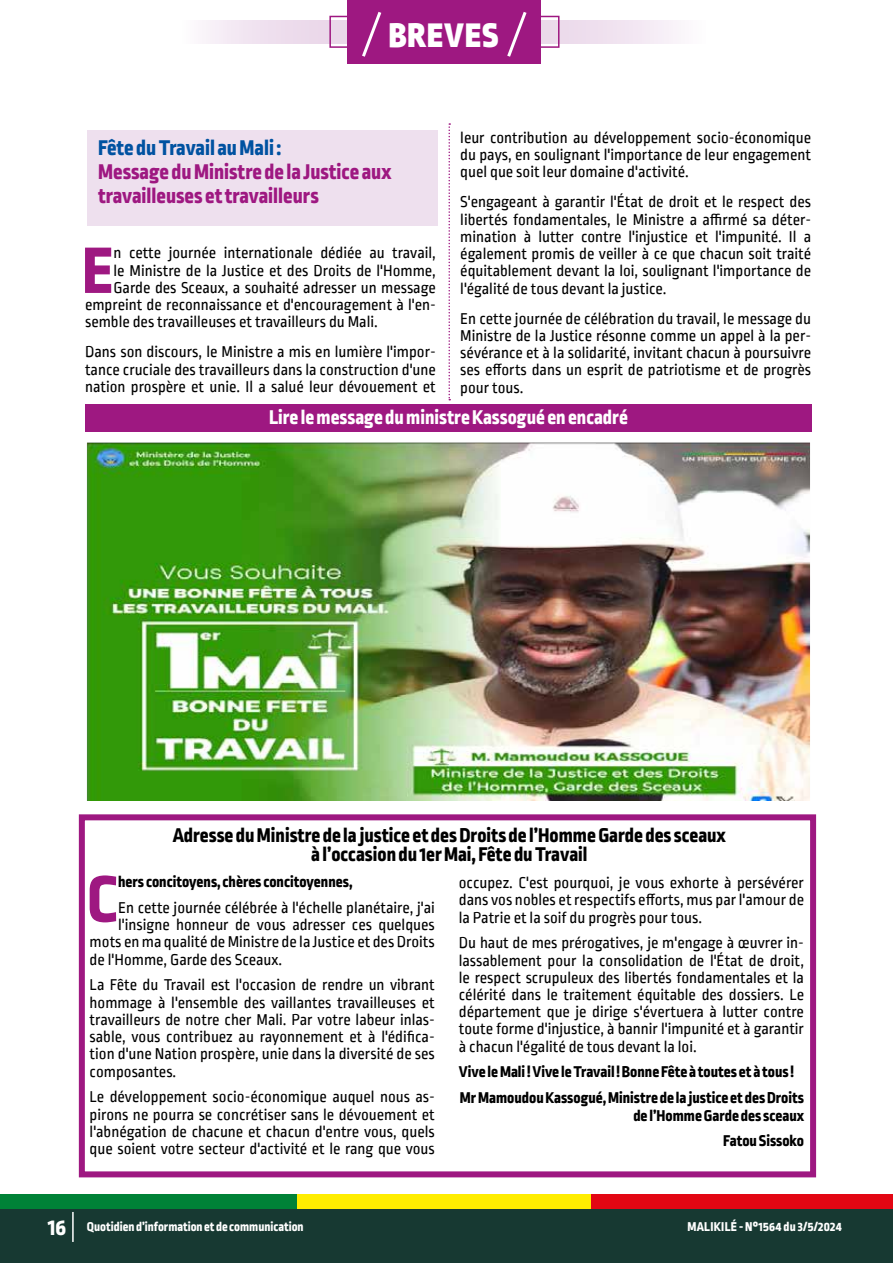
<style>
.page{position:relative;width:893px;height:1263px;background:#fff}
.page>*{position:absolute;margin:0;border:0;box-sizing:border-box;transform-origin:0 0}
.t1{font:800 69.15px "Ropa Sans Pro";color:#9e1881}
.t2{font:900 36px "Ropa Sans Pro";letter-spacing:.03em;color:#fff}
.t3{font:800 24px "Ropa Sans Pro";color:#fff}
.t4{font:800 22.5px/24px "Ropa Sans Pro";color:#9e1881}
.t5{font:800 22.5px "Ropa Sans Pro";color:#0052a1}
.t6{font:800 21px/19.5px "Ropa Sans Pro";color:#000;text-align:center}
.t7{font:800 21px "Ropa Sans Pro";color:#fff}
.t8{font:16.5px/17.2px "Ropa Sans PTT";color:#000;text-align:justify}
.t9{font:800 16.5px/25.8px "Ropa Sans Pro";color:#000}
.t10{font:800 13.5px "Ropa Sans Pro";color:#fff}
.t11{font:800 13.5px "Ropa Sans Pro";letter-spacing:.02em;color:#fff}
</style>
<div class="page">
<div style="left:0;top:1195px;width:297px;height:17px;background:#008237"></div>
<div style="left:297px;top:1195px;width:297px;height:17px;background:#ffed00"></div>
<div style="left:592px;top:1195px;width:301px;height:17px;background:#e30613"></div>
<div style="left:0;top:1209px;width:893px;height:54px;background:#173932"></div>
<hr style="left:72px;top:1212px;width:2px;height:30px;background:#fff">
<div style="left:79px;top:814px;width:737px;height:363px;border:6px solid #9e1881"></div>
<svg style="left:202px;top:21px;width:477px;height:23px;background:#efe1ef"></svg>
<div style="left:329px;top:16px;width:230px;height:32px;border:2px solid #9e1881"></div>
<div style="left:347px;top:0;width:194px;height:64px;background:#9e1881"></div>
<svg style="left:362px;top:11px;width:20px;height:46px"></svg>
<svg style="left:507px;top:12px;width:20px;height:45px"></svg>
<div style="left:88px;top:130px;width:350px;height:95px;background:#eee0ee"></div>
<div style="left:85px;top:404px;width:727px;height:28px;background:#9e1881"></div>
<img style="left:86px;top:443px;width:724px;height:357px">
<svg style="left:448px;top:123px;width:2px;height:277px"></svg>
<h2 class="t2" style="left:389px;top:13px;width:111px">BREVES</h2>
<h3 class="t5" style="left:98px;top:135px;width:185px">Fête du Travail au Mali :</h3>
<h3 class="t4" style="left:98px;top:161px;width:295px">Message du Ministre de la Justice aux travailleuses et travailleurs</h3>
<h1 class="t1" style="left:82px;top:230px;width:33px">E</h1>
<p class="t8" style="left:113px;top:245px;width:324px">n cette journée internationale dédiée au travail,</p>
<p class="t8" style="left:113px;top:263px;width:324px">le Ministre de la Justice et des Droits de l'Homme,</p>
<p class="t8" style="left:113px;top:280px;width:324px">Garde des Sceaux, a souhaité adresser un message</p>
<p class="t8" style="left:85px;top:297px;width:352px">empreint de reconnaissance et d'encouragement à l'en-</p>
<p class="t8" style="left:85px;top:314px;width:294px">semble des travailleuses et travailleurs du Mali.</p>
<p class="t8" style="left:85px;top:344px;width:352px">Dans son discours, le Ministre a mis en lumière l'impor&shy;tance cruciale des travailleurs dans la construction d'une nation prospère et unie. Il a salué leur dévouement et</p>
<p class="t8" style="left:460px;top:130px;width:352px">leur contribution au développement socio-économique du pays, en soulignant l'importance de leur engagement quel que soit leur domaine d'activité.</p>
<p class="t8" style="left:460px;top:194px;width:352px">S'engageant à garantir l'État de droit et le respect des libertés fondamentales, le Ministre a affirmé sa déter&shy;mination à lutter contre l'injustice et l'impunité. Il a également promis de veiller à ce que chacun soit traité équitablement devant la loi, soulignant l'importance de l'égalité de tous devant la justice.</p>
<p class="t8" style="left:460px;top:311px;width:352px">En cette journée de célébration du travail, le message du Ministre de la Justice résonne comme un appel à la per&shy;sévérance et à la solidarité, invitant chacun à poursuivre ses efforts dans un esprit de patriotisme et de progrès pour tous.</p>
<p class="t7" style="left:269px;top:405px;width:360px">Lire le message du ministre Kassogué en encadré</p>
<p class="t6" style="left:173px;top:826px;width:555px">Adresse du Ministre de la justice et des Droits de l’Homme Garde des sceaux à l’occasion du 1er Mai, Fête du Travail</p>
<h1 class="t1" style="left:87px;top:859px;width:33px">C</h1>
<p class="t9" style="left:118px;top:870px;width:236px">hers concitoyens, chères concitoyennes,</p>
<p class="t8" style="left:118px;top:900px;width:318px">En cette journée célébrée à l'échelle planétaire, j'ai</p>
<p class="t8" style="left:118px;top:917px;width:318px">l'insigne honneur de vous adresser ces quelques</p>
<p class="t8" style="left:90px;top:934px;width:347px">mots en ma qualité de Ministre de la Justice et des Droits</p>
<p class="t8" style="left:90px;top:951px;width:194px">de l'Homme, Garde des Sceaux.</p>
<p class="t8" style="left:90px;top:977px;width:347px">La Fête du Travail est l'occasion de rendre un vibrant hommage à l'ensemble des vaillantes travailleuses et travailleurs de notre cher Mali. Par votre labeur inlas&shy;sable, vous contribuez au rayonnement et à l'édifica&shy;tion d'une Nation prospère, unie dans la diversité de ses composantes.</p>
<p class="t8" style="left:90px;top:1089px;width:347px">Le développement socio-économique auquel nous as&shy;pirons ne pourra se concrétiser sans le dévouement et l'abnégation de chacune et chacun d'entre vous, quels que soient votre secteur d'activité et le rang que vous</p>
<p class="t8" style="left:459px;top:875px;width:347px">occupez. C'est pourquoi, je vous exhorte à persévérer dans vos nobles et respectifs efforts, mus par l'amour de la Patrie et la soif du progrès pour tous.</p>
<p class="t8" style="left:459px;top:935px;width:347px">Du haut de mes prérogatives, je m'engage à œuvrer in&shy;lassablement pour la consolidation de l'État de droit, le respect scrupuleux des libertés fondamentales et la célérité dans le traitement équitable des dossiers. Le département que je dirige s'évertuera à lutter contre toute forme d'injustice, à bannir l'impunité et à garantir à chacun l'égalité de tous devant la loi.</p>
<p class="t9" style="left:459px;top:1060px;width:347px">Vive le Mali ! Vive le Travail ! Bonne Fête à toutes et à tous !<br>Mr Mamoudou Kassogué, Ministre de la justice et des Droits</p>
<p class="t9" style="left:633px;top:1103px;width:172px;text-align:right">de l’Homme Garde des sceaux<br>Fatou Sissoko</p>
<h3 class="t3" style="left:48px;top:1213px;width:20px">16</h3>
<p class="t10" style="left:87px;top:1219px;width:218px">Quotidien d’information et de communication</p>
<p class="t11" style="left:687px;top:1219px;width:156px">MALIKILÉ - N°1564 du 3/5/2024</p>
</div>
